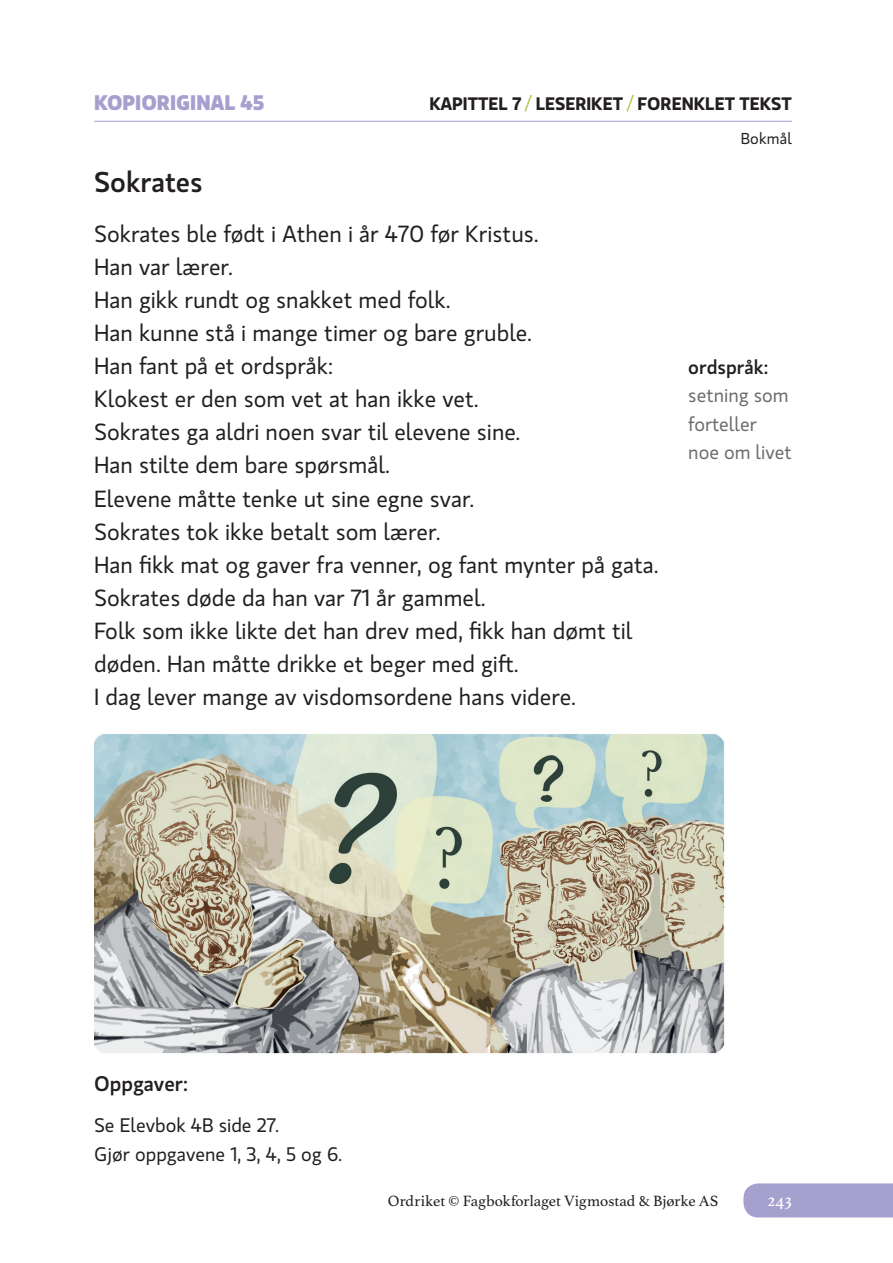
<style>
.page{position:relative;width:893px;height:1263px;background:#fff}
.page>*{position:absolute;margin:0;border:0;box-sizing:border-box;transform-origin:0 0}
.t1{font:500 28.5px "Gloriola Std";color:#231f20}
.t2{font:23.25px/33px "Gloriola Std";color:#231f20}
.t3{font:700 21px "Gloriola Std";color:#a5a0ce}
.t4{font:500 21px "Gloriola Std";color:#231f20}
.t5{font:19.5px/28.5px "Gloriola Std";color:#231f20}
.t6{font:19.5px/28.5px "Gloriola Std";color:#6c6d70}
.t7{font:500 19.5px "Gloriola Std";color:#231f20}
.t8{font:600 18px "Gloriola Std";color:#231f20}
.t9{font:18px "Athelas";color:#fff}
.t10{font:15.75px "Athelas";letter-spacing:-.005em;color:#231f20}
.t11{font:15.75px "Gloriola Std";letter-spacing:.005em;color:#231f20}
.s1{font-weight:400;color:#b1c13f}
</style>
<div class="page">
<div style="left:743px;top:1183px;width:149px;height:34px;background:#a5a0ce"></div>
<hr style="left:94px;top:121px;width:697px;height:1px;background:#a5a0ce">
<img style="left:94px;top:734px;width:631px;height:320px">
<p class="t3" style="left:94px;top:87px;width:172px">KOPIORIGINAL 45</p>
<p class="t8" style="left:429px;top:91px;width:364px">KAPITTEL 7 <span class="s1">/</span> LESERIKET <span class="s1">/</span> FORENKLET TEKST</p>
<p class="t11" style="left:740px;top:128px;width:53px">Bokmål</p>
<p class="t1" style="left:94px;top:162px;width:110px">Sokrates</p>
<p class="t2" style="left:94px;top:217px;width:566px">Sokrates ble født i Athen i år 470 før Kristus.<br>Han var lærer.<br>Han gikk rundt og snakket med folk.<br>Han kunne stå i mange timer og bare gruble.<br>Han fant på et ordspråk:<br>Klokest er den som vet at han ikke vet.<br>Sokrates ga aldri noen svar til elevene sine.<br>Han stilte dem bare spørsmål.<br>Elevene måtte tenke ut sine egne svar.<br>Sokrates tok ikke betalt som lærer.<br>Han fikk mat og gaver fra venner, og fant mynter på gata.<br>Sokrates døde da han var 71 år gammel.<br>Folk som ikke likte det han drev med, fikk han dømt til døden. Han måtte drikke et beger med gift.<br>I dag lever mange av visdomsordene hans videre.</p>
<p class="t7" style="left:688px;top:353px;width:81px">ordspråk:</p>
<p class="t6" style="left:688px;top:381px;width:105px">setning som forteller noe om livet</p>
<p class="t4" style="left:94px;top:1068px;width:95px">Oppgaver:</p>
<p class="t5" style="left:94px;top:1110px;width:249px">Se Elevbok 4B side 27.<br>Gjør oppgavene 1, 3, 4, 5 og 6.</p>
<p class="t10" style="left:388px;top:1191px;width:332px">Ordriket © Fagbokforlaget Vigmostad &amp; Bjørke AS</p>
<p class="t9" style="left:767px;top:1190px;width:26px">243</p>
</div>
